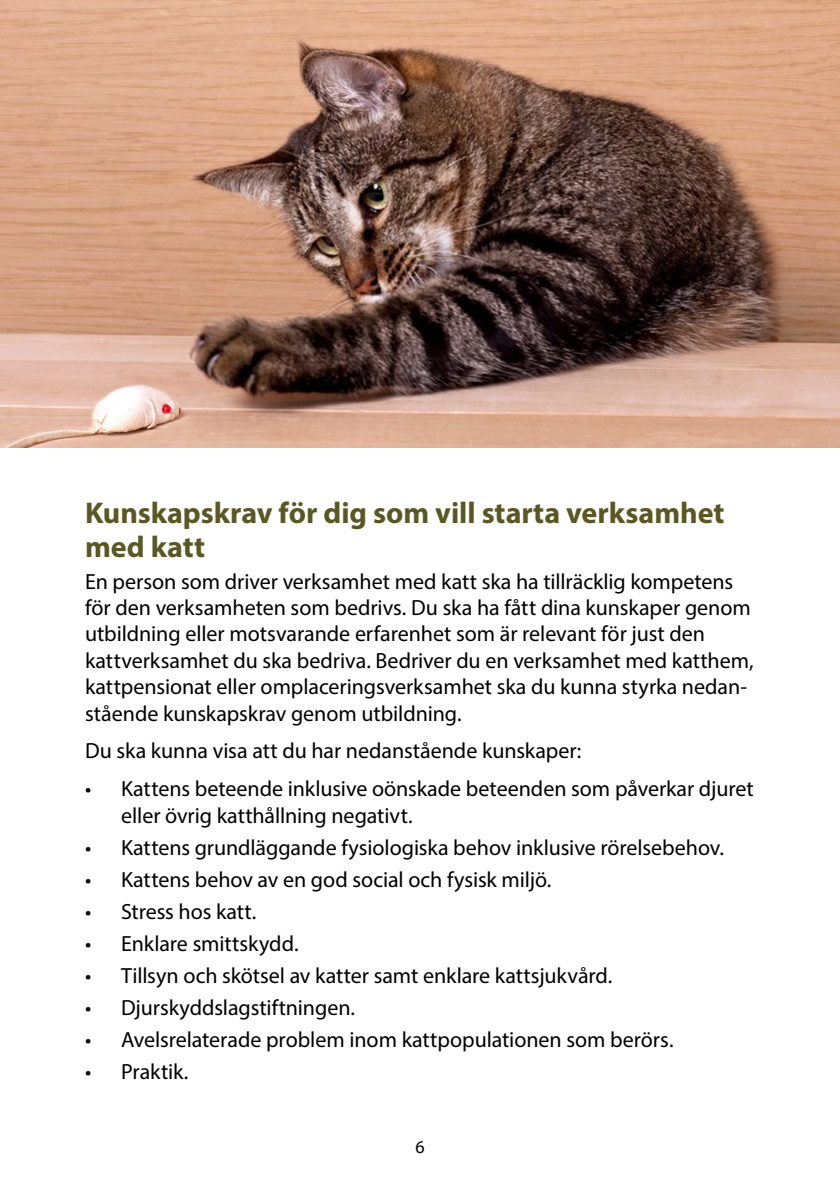
<style>
.page{position:relative;width:840px;height:1191px;background:#fff}
.page>*{position:absolute;margin:0;border:0;box-sizing:border-box;transform-origin:0 0}
.Rubrik_1{font:700 30px/34px "Myriad Pro";letter-spacing:-.005em;color:#5a5724}
.Brödtext{font:22px/26.4px "Myriad Pro";color:#000}
.t1{font:18px "Myriad Pro";color:#000}
</style>
<div class="page">
<img style="left:0;top:0;width:839px;height:447px">
<h1 class="Rubrik_1" style="left:85px;top:494px;width:640px">Kunskapskrav för dig som vill starta verksamhet med katt</h1>
<p class="Brödtext" style="left:85px;top:567px;width:669px">En person som driver verksamhet med katt ska ha tillräcklig kompetens för den verksamheten som bedrivs. Du ska ha fått dina kunskaper genom utbildning eller motsvarande erfarenhet som är relevant för just den kattverksamhet du ska bedriva. Bedriver du en verksamhet med katthem, kattpensionat eller omplaceringsverksamhet ska du kunna styrka nedan&shy;stående kunskapskrav genom utbildning.</p>
<p class="Brödtext" style="left:85px;top:737px;width:497px">Du ska kunna visa att du har nedanstående kunskaper:</p>
<p class="Brödtext" style="left:121px;top:775px;width:633px;text-indent:-36px">• Kattens beteende inklusive oönskade beteenden som påverkar djuret eller övrig katthållning negativt.</p>
<p class="Brödtext" style="left:85px;top:833px;width:640px">• Kattens grundläggande fysiologiska behov inklusive rörelsebehov.</p>
<p class="Brödtext" style="left:85px;top:866px;width:467px">• Kattens behov av en god social och fysisk miljö.</p>
<p class="Brödtext" style="left:85px;top:898px;width:173px">• Stress hos katt.</p>
<p class="Brödtext" style="left:85px;top:930px;width:215px">• Enklare smittskydd.</p>
<p class="Brödtext" style="left:85px;top:962px;width:528px">• Tillsyn och skötsel av katter samt enklare kattsjukvård.</p>
<p class="Brödtext" style="left:85px;top:994px;width:271px">• Djurskyddslagstiftningen.</p>
<p class="Brödtext" style="left:85px;top:1026px;width:589px">• Avelsrelaterade problem inom kattpopulationen som berörs.</p>
<p class="Brödtext" style="left:85px;top:1058px;width:105px">• Praktik.</p>
<p class="t1" style="left:415px;top:1136px;width:11px">6</p>
</div>
